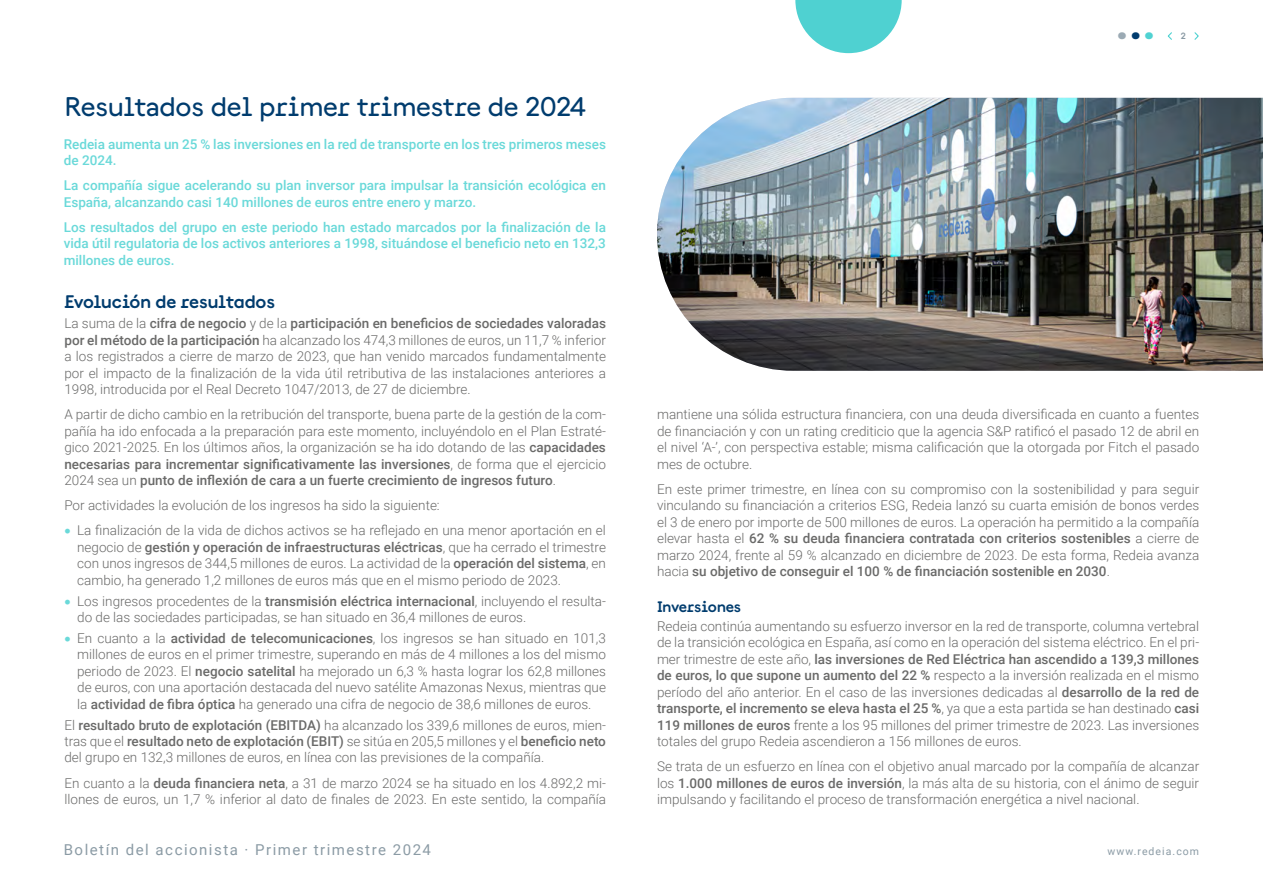
<style>
.page{position:relative;width:1263px;height:893px;background:#fff}
.page>*{position:absolute;margin:0;border:0;box-sizing:border-box;transform-origin:0 0}
.t1{font:900 42px "Roboto";color:#9baab4}
.t2{font:500 26.7px "Documan";letter-spacing:-.005em;color:#003c6e}
.t3{font:600 18px "Documan";letter-spacing:-.01em;color:#003c6e}
.t4{font:15px "Roboto";letter-spacing:.1em;color:#8b9ba5}
.t5{font:600 15px "Documan";letter-spacing:-.005em;color:#003c6e}
.t6{font:300 13.5px/16.5px "Roboto";color:#6a6a69;text-align:justify}
.t7{font:500 13.5px/16.5px "Roboto";color:#6ad9d9}
.t8{font:10.5px "Roboto";letter-spacing:.1em;color:#8b9ba5}
.t9{font:600 9px "Documan";color:#8b9ba5}
.s1{font-weight:500}
.s2{color:#6ad9d9}
.s3{color:#003c6e}
.s4{color:#50d2d2}
</style>
<div class="page">
<svg style="left:1194px;top:32px;width:5px;height:8px"></svg>
<svg style="left:1167px;top:32px;width:5px;height:8px"></svg>
<svg style="left:795px;top:0;width:107px;height:53px"></svg>
<img style="left:657px;top:98px;width:606px;height:273px">
<h2 class="t2" style="left:64px;top:84px;width:523px">Resultados del primer trimestre de 2024</h2>
<p class="t7" style="left:64px;top:135px;width:544px">Redeia aumenta un 25 % las inversiones en la red de transporte en los tres primeros meses de 2024.</p>
<p class="t7" style="left:64px;top:177px;width:544px">La compañía sigue acelerando su plan inversor para impulsar la transición ecológica en<br>España, alcanzando casi 140 millones de euros entre enero y marzo.</p>
<p class="t7" style="left:64px;top:218px;width:544px;text-align:justify">Los resultados del grupo en este periodo han estado marcados por la finalización de la vida útil regulatoria de los activos anteriores a 1998, situándose el beneficio neto en 132,3 millones de euros.</p>
<h3 class="t3" style="left:64px;top:285px;width:212px">Evolución de resultados</h3>
<p class="t6" style="left:64px;top:315px;width:543px">La suma de la <span class="s1">cifra de negocio</span> y de la <span class="s1">participación en beneficios de sociedades valoradas por el método de la participación</span> ha alcanzado los 474,3 millones de euros, un 11,7 % inferior a los registrados a cierre de marzo de 2023, que han venido marcados fundamentalmente por el impacto de la finalización de la vida útil retributiva de las instalaciones anteriores a 1998, introducida por el Real Decreto 1047/2013, de 27 de diciembre.</p>
<p class="t6" style="left:64px;top:406px;width:543px">A partir de dicho cambio en la retribución del transporte, buena parte de la gestión de la com&shy;pañía ha ido enfocada a la preparación para este momento, incluyéndolo en el Plan Estraté&shy;gico 2021-2025. En los últimos años, la organización se ha ido dotando de las <span class="s1">capacidades necesarias para incrementar significativamente las inversiones</span>, de forma que el ejercicio 2024 sea un <span class="s1">punto de inflexión de cara a un fuerte crecimiento de ingresos futuro</span>.</p>
<p class="t6" style="left:64px;top:497px;width:377px">Por actividades la evolución de los ingresos ha sido la siguiente:</p>
<p class="t6" style="left:77px;top:522px;width:530px;text-indent:-13px"><span class="s2">•</span> La finalización de la vida de dichos activos se ha reflejado en una menor aportación en el negocio de <span class="s1">gestión y operación de infraestructuras eléctricas</span>, que ha cerrado el trimestre con unos ingresos de 344,5 millones de euros. La actividad de la <span class="s1">operación del sistema</span>, en cambio, ha generado 1,2 millones de euros más que en el mismo periodo de 2023.</p>
<p class="t6" style="left:77px;top:592px;width:530px;text-indent:-13px"><span class="s2">•</span> Los ingresos procedentes de la <span class="s1">transmisión eléctrica internacional</span>, incluyendo el resulta&shy;do de las sociedades participadas, se han situado en 36,4 millones de euros.</p>
<p class="t6" style="left:77px;top:629px;width:530px;text-indent:-13px"><span class="s2">•</span> En cuanto a la <span class="s1">actividad de telecomunicaciones</span>, los ingresos se han situado en 101,3 millones de euros en el primer trimestre, superando en más de 4 millones a los del mismo periodo de 2023. El <span class="s1">negocio satelital</span> ha mejorado un 6,3 % hasta lograr los 62,8 millones de euros, con una aportación destacada del nuevo satélite Amazonas Nexus, mientras que la <span class="s1">actividad de fibra óptica</span> ha generado una cifra de negocio de 38,6 millones de euros.</p>
<p class="t6" style="left:64px;top:716px;width:543px">El <span class="s1">resultado bruto de explotación (EBITDA)</span> ha alcanzado los 339,6 millones de euros, mien&shy;tras que el <span class="s1">resultado neto de explotación (EBIT)</span> se sitúa en 205,5 millones y el <span class="s1">beneficio neto </span>del grupo en 132,3 millones de euros, en línea con las previsiones de la compañía.</p>
<p class="t6" style="left:64px;top:774px;width:543px">En cuanto a la <span class="s1">deuda financiera neta</span>, a 31 de marzo 2024 se ha situado en los 4.892,2 mi&shy;llones de euros, un 1,7 % inferior al dato de finales de 2023. En este sentido, la compañía</p>
<p class="t4" style="left:64px;top:839px;width:369px">Boletín del accionista · Primer trimestre 2024</p>
<h1 class="t1" style="left:1115px;top:6px;width:42px">·<span class="s3">·</span><span class="s4">·</span></h1>
<p class="t9" style="left:1181px;top:28px;width:7px">2</p>
<p class="t6" style="left:657px;top:406px;width:544px">mantiene una sólida estructura financiera, con una deuda diversificada en cuanto a fuentes de financiación y con un rating crediticio que la agencia S&amp;P ratificó el pasado 12 de abril en el nivel ‘A-’, con perspectiva estable; misma calificación que la otorgada por Fitch el pasado mes de octubre.</p>
<p class="t6" style="left:657px;top:480px;width:544px">En este primer trimestre, en línea con su compromiso con la sostenibilidad y para seguir vinculando su financiación a criterios ESG, Redeia lanzó su cuarta emisión de bonos verdes el 3 de enero por importe de 500 millones de euros. La operación ha permitido a la compañía elevar hasta el <span class="s1">62 % su deuda financiera contratada con criterios sostenibles</span> a cierre de marzo 2024, frente al 59 % alcanzado en diciembre de 2023. De esta forma, Redeia avanza hacia <span class="s1">su objetivo de conseguir el 100 % de financiación sostenible en 2030</span>.</p>
<p class="t5" style="left:657px;top:593px;width:86px">Inversiones</p>
<p class="t6" style="left:657px;top:617px;width:544px">Redeia continúa aumentando su esfuerzo inversor en la red de transporte, columna vertebral de la transición ecológica en España, así como en la operación del sistema eléctrico. En el pri&shy;mer trimestre de este año, <span class="s1">las inversiones de Red Eléctrica han ascendido a 139,3 millones de euros, lo que supone un aumento del 22 %</span> respecto a la inversión realizada en el mismo período del año anterior. En el caso de las inversiones dedicadas al <span class="s1">desarrollo de la red de transporte, el incremento se eleva hasta el 25 %</span>, ya que a esta partida se han destinado <span class="s1">casi 119 millones de euros</span> frente a los 95 millones del primer trimestre de 2023. Las inversiones totales del grupo Redeia ascendieron a 156 millones de euros.</p>
<p class="t6" style="left:657px;top:758px;width:544px">Se trata de un esfuerzo en línea con el objetivo anual marcado por la compañía de alcanzar los <span class="s1">1.000 millones de euros de inversión</span>, la más alta de su historia, con el ánimo de seguir impulsando y facilitando el proceso de transformación energética a nivel nacional.</p>
<p class="t8" style="left:1107px;top:843px;width:93px">www.redeia.com</p>
</div>
